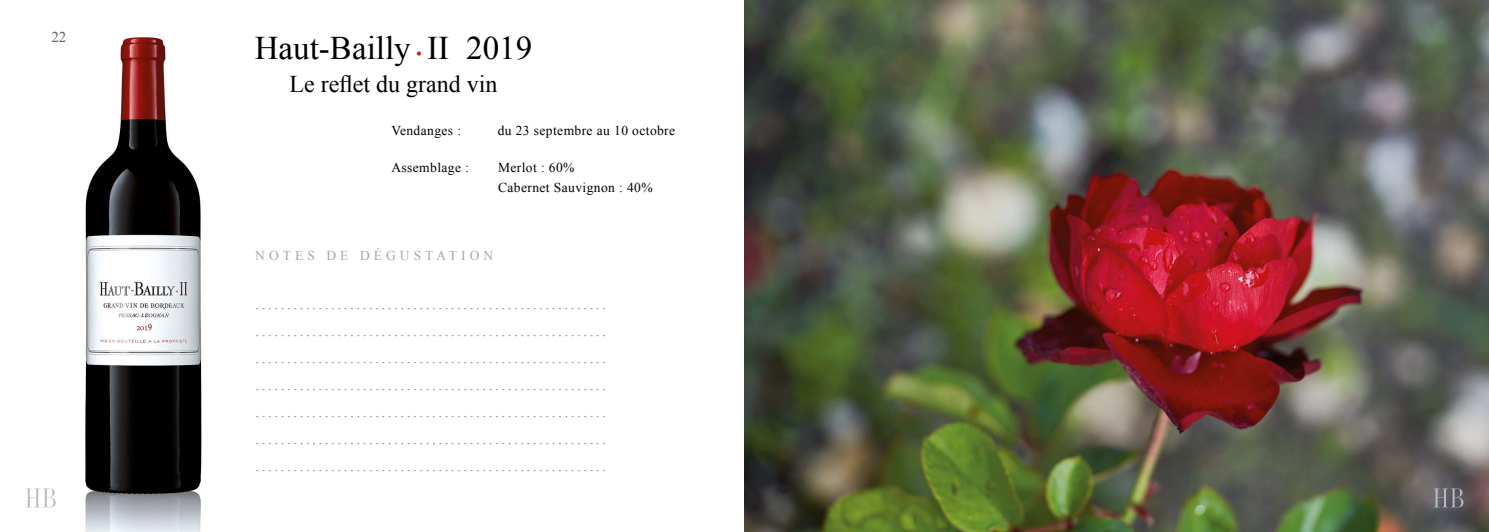
<style>
.page{position:relative;width:1489px;height:532px;background:#fff}
.page>*{position:absolute;margin:0;border:0;box-sizing:border-box;transform-origin:0 0}
.t1{font:33px "Times New Roman";color:#000}
.t2{font:24px "Times New Roman";color:#000}
.t3{font:18px/27px "Times New Roman";color:#9d9d9c;text-align:justify}
.t4{font:15px "Times New Roman";color:#646363}
.t5{font:13.5px/19.5px "Times New Roman";letter-spacing:.03em;color:#000}
.t6{font:13.5px "Times New Roman";letter-spacing:.3em;color:#a8a8a7}
.s1{font-size:16.5px;color:#d1221d}
</style>
<div class="page">
<img style="left:744px;top:0;width:744px;height:531px">
<img style="left:85px;top:36px;width:117px;height:495px">
<svg style="left:26px;top:488px;width:30px;height:19px"></svg>
<svg style="left:1432px;top:488px;width:31px;height:19px"></svg>
<p class="t4" style="left:51px;top:27px;width:16px">22</p>
<h1 class="t1" style="left:255px;top:26px;width:279px">Haut-Bailly <span class="s1">•</span> II 2019</h1>
<h2 class="t2" style="left:289px;top:68px;width:209px">Le reflet du grand vin</h2>
<p class="t5" style="left:391px;top:120px;width:71px">Vendanges :</p>
<p class="t5" style="left:497px;top:120px;width:179px">du 23 septembre au 10 octobre</p>
<p class="t5" style="left:391px;top:158px;width:79px">Assemblage :</p>
<p class="t5" style="left:498px;top:158px;width:156px">Merlot : 60%<br>Cabernet Sauvignon : 40%</p>
<p class="t6" style="left:255px;top:247px;width:13px">NOT</p>
<p class="t6" style="left:295px;top:247px;width:166px">ES DE DÉG UST ATION</p>
<p class="t3" style="left:255px;top:289px;width:353px">........................................................ ........................................................ ........................................................ ........................................................ ........................................................ ........................................................ ........................................................</p>
</div>
